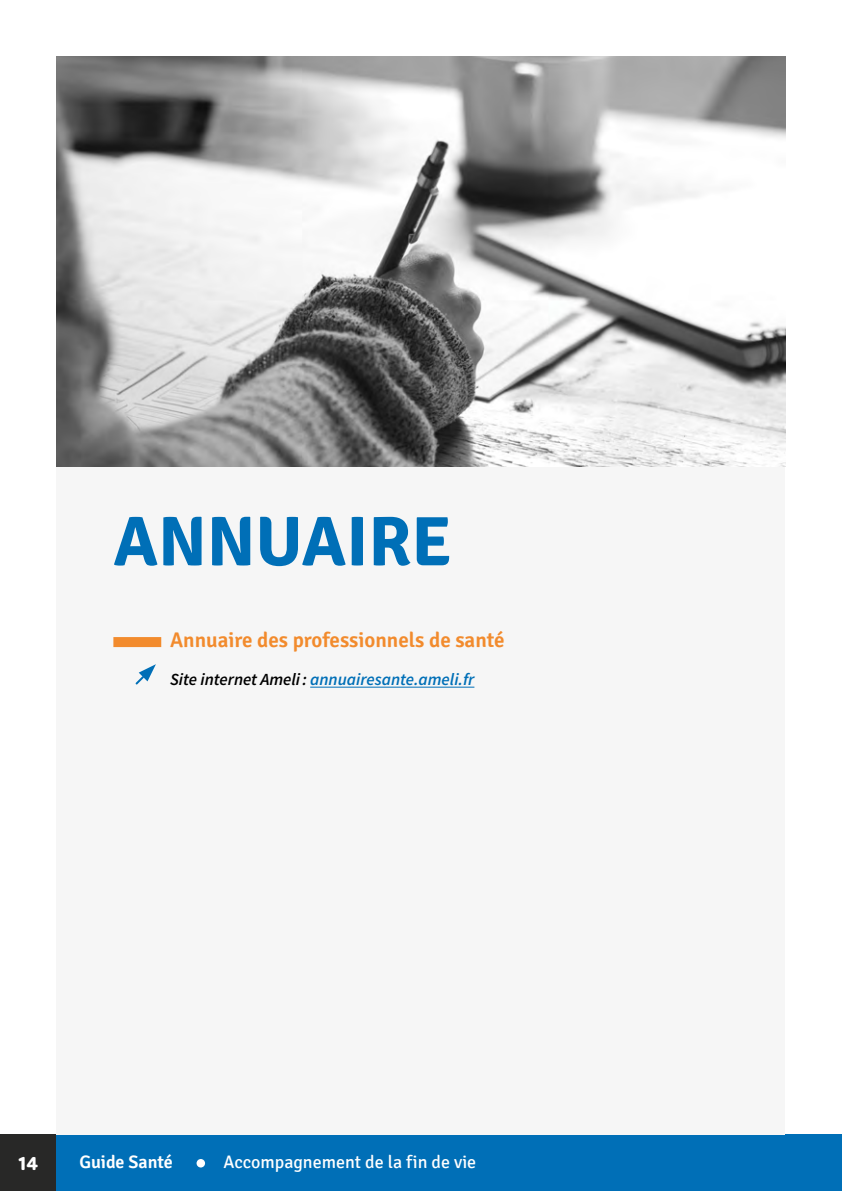
<style>
.page{position:relative;width:842px;height:1191px;background:#fff}
.page>*{position:absolute;margin:0;border:0;box-sizing:border-box;transform-origin:0 0}
.t1{font:700 70px "Signika";color:#006fb7}
.t2{font:600 21px "Signika";color:#f28b2d}
.t3{font:700 20px "Domus Titling";color:#fff}
.t4{font:18px "Signika";color:#fff}
.t5{font:600 18px "Signika";color:#fff}
.t6{font:italic 600 17px "Source Sans Pro";color:#006fb7}
.s1{color:#000}
</style>
<div class="page">
<div style="left:0;top:1134px;width:57px;height:57px;background:#282827"></div>
<div style="left:57px;top:1134px;width:785px;height:57px;background:#006fb7"></div>
<div style="left:57px;top:57px;width:728px;height:1077px;background:#f6f6f6"></div>
<div style="left:197px;top:1159px;width:8px;height:8px;background:#fff;border-radius:50%"></div>
<hr style="left:310px;top:686px;width:164px;height:1px;background:#006fb7">
<img style="left:57px;top:57px;width:728px;height:409px">
<div style="left:113px;top:637px;width:48px;height:10px;background:#f28b2d"></div>
<svg style="left:135px;top:664px;width:21px;height:21px"></svg>
<h1 class="t1" style="left:113px;top:499px;width:340px">ANNUAIRE</h1>
<p class="t2" style="left:170px;top:627px;width:336px">Annuaire des professionnels de santé</p>
<p class="t6" style="left:170px;top:669px;width:306px"><span class="s1">Site internet Ameli:</span> annuairesante.ameli.fr</p>
<p class="t3" style="left:18px;top:1151px;width:21px">14</p>
<p class="t5" style="left:79px;top:1151px;width:95px">Guide Santé</p>
<p class="t4" style="left:223px;top:1151px;width:254px">Accompagnement de la fin de vie</p>
</div>
